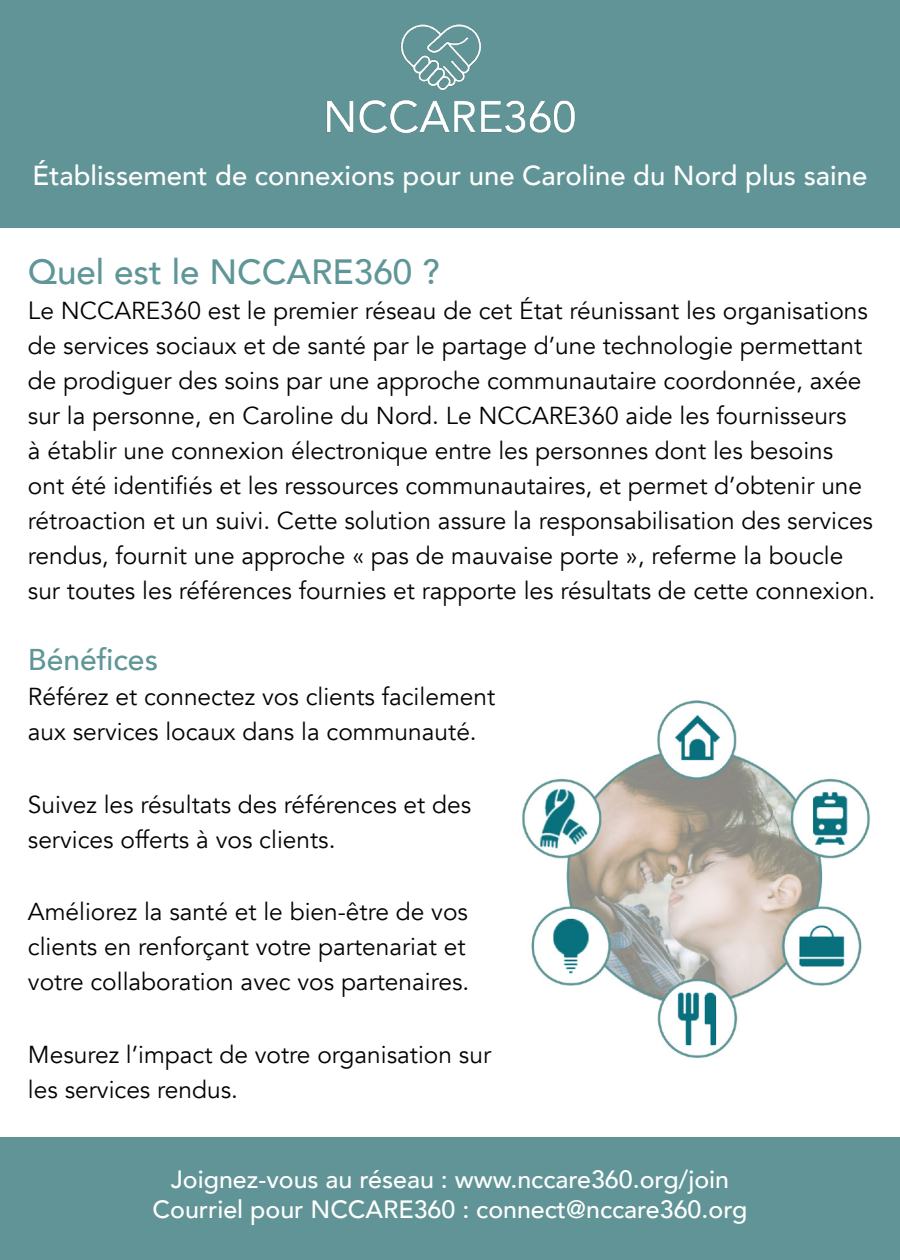
<style>
.page{position:relative;width:900px;height:1260px;background:#fff}
.page>*{position:absolute;margin:0;border:0;box-sizing:border-box;transform-origin:0 0}
.t1{font:500 35px "Avenir";color:#5f9698}
.t2{font:500 30px "Avenir";color:#5f9698}
.t3{font:500 27.5px "Avenir";color:#fff}
.t4{font:500 25px "Avenir";color:#fff}
.t5{font:24.5px/35px "Avenir";color:#040503}
.s1{font-size:25px}
</style>
<div class="page">
<div style="left:0;top:0;width:900px;height:228px;background:#619496"></div>
<img style="left:326px;top:25px;width:249px;height:108px">
<div style="left:0;top:1138px;width:900px;height:122px;background:#619496"></div>
<img style="left:522px;top:700px;width:348px;height:358px">
<p class="t3" style="left:33px;top:152px;width:836px">Établissement de connexions pour une Caroline du Nord plus saine</p>
<p class="t1" style="left:28px;top:241px;width:413px">Quel est le NCCARE360 ?</p>
<p class="t5" style="left:28px;top:293px;width:849px"><span class="s1">L</span>e NCCARE360 est le premier réseau de cet État réunissant les organisations de services sociaux et de santé par le partage d’une technologie permettant de prodiguer des soins par une approche communautaire coordonnée, axée sur la personne, en Caroline du Nord. Le NCCARE360 aide les fournisseurs<br>à établir une connexion électronique entre les personnes dont les besoins ont été identifiés et les ressources communautaires, et permet d’obtenir une rétroaction et un suivi. Cette solution assure la responsabilisation des services rendus, fournit une approche « pas de mauvaise porte », referme la boucle sur toutes les références fournies et rapporte les résultats de cette connexion.</p>
<p class="t2" style="left:28px;top:634px;width:132px">Bénéfices</p>
<p class="t5" style="left:28px;top:680px;width:469px">Référez et connectez vos clients facilement aux services locaux dans la communauté.</p>
<p class="t5" style="left:28px;top:787px;width:445px">Suivez les résultats des références et des services offerts à vos clients.</p>
<p class="t5" style="left:28px;top:895px;width:443px">Améliorez la santé et le bien-être de vos clients en renforçant votre partenariat et votre collaboration avec vos partenaires.</p>
<p class="t5" style="left:28px;top:1037px;width:465px">Mesurez l’impact de votre organisation sur les services rendus.</p>
<p class="t4" style="left:171px;top:1158px;width:560px">Joignez-vous au réseau : www.nccare360.org/join</p>
<p class="t4" style="left:153px;top:1188px;width:596px">Courriel pour NCCARE360 : connect@nccare360.org</p>
</div>
